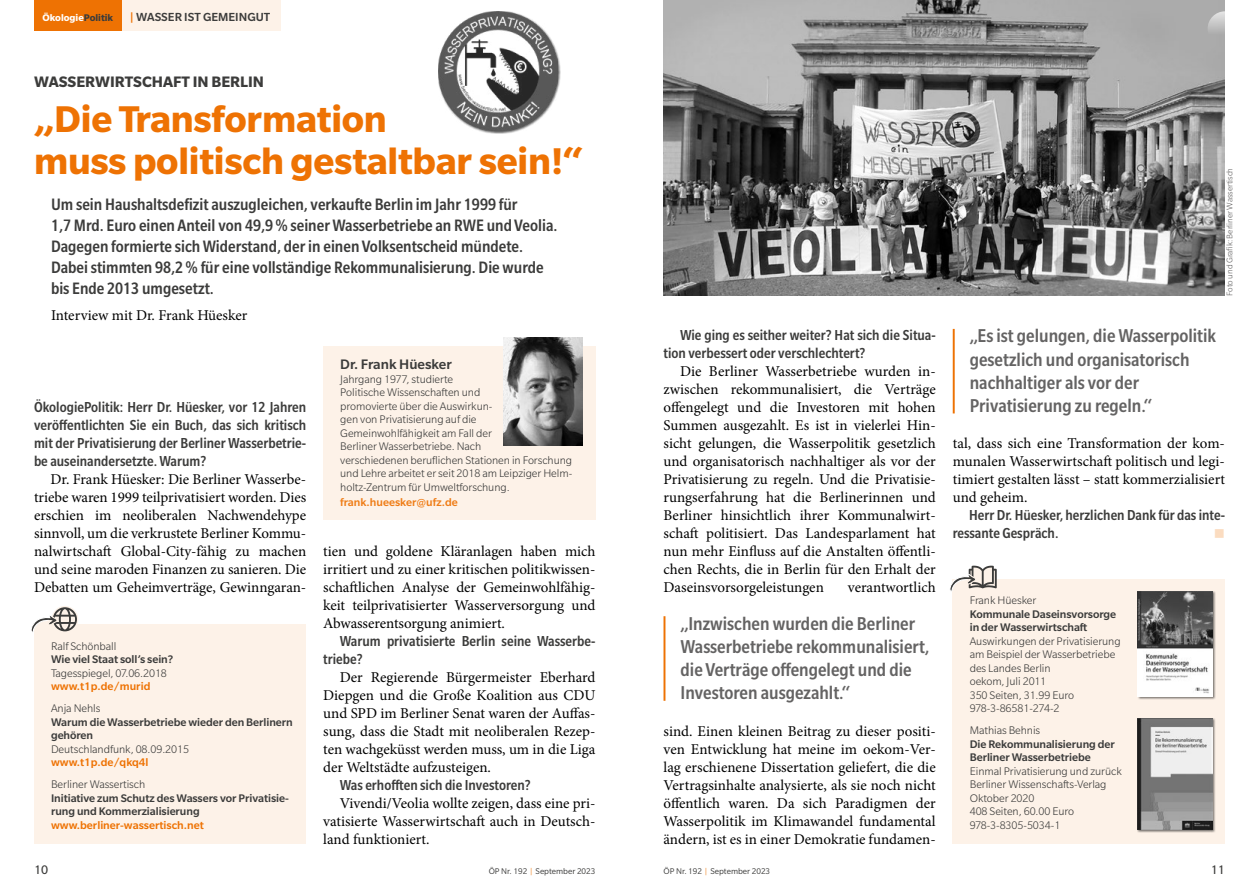
<style>
.page{position:relative;width:1259px;height:893px;background:#fff}
.page>*{position:absolute;margin:0;border:0;box-sizing:border-box;transform-origin:0 0}
.t1{font:700 40.5px/42px "Slate Std";letter-spacing:-.005em;color:#ee7203}
.t2{font:500 condensed 20.25px/23.2px "Slate Pro";color:#646363}
.t3{font:500 condensed 18px/21px "Slate Pro";color:#3c3c3b}
.t4{font:700 16.5px "Slate Std";color:#3c3c3b}
.t5{font:500 condensed 15.75px/18px "Slate Pro";color:#3c3c3b}
.t6{font:15px/18px "Minion Pro";letter-spacing:-.005em;color:#000;text-align:justify}
.t7{font:500 15px "Slate Std";color:#3c3c3b}
.t8{font:15px "Wingdings";color:#fbdcc0}
.t9{font:13.5px "Slate Std";color:#3c3c3b}
.t10{font:500 12.75px "Slate Std";color:#3c3c3b}
.t11{font:300 12px/13.5px "Slate Std";letter-spacing:-.005em;color:#3c3c3b}
.t12{font:500 12px/13.5px "Slate Std";letter-spacing:-.005em;color:#3c3c3b}
.t13{font:500 12px "Slate Std";color:#ee7203}
.t14{font:500 12px "Slate Std";color:#ef7d17}
.t15{font:700 10.5px "Slate Std";color:#fff}
.t16{font:9px "Slate Std";color:#3c3c3b}
.t17{font:300 9px "Slate Std";letter-spacing:-.005em;color:#646363}
.s1{color:#3c3c3b}
.s2{color:#ee7203}
.s3{color:#f08321}
</style>
<div class="page">
<div style="left:34px;top:625px;width:272px;height:219px;background:#fdf2e8"></div>
<div style="left:52px;top:606px;width:26px;height:27px;background:#fdf2e8;border-radius:50%"></div>
<svg style="left:31px;top:607px;width:46px;height:25px"></svg>
<div style="left:323px;top:346px;width:272px;height:174px;background:#fdf2e8"></div>
<img style="left:503px;top:337px;width:80px;height:108px">
<hr style="left:663px;top:617px;width:2px;height:83px;background:#ee7203">
<hr style="left:952px;top:330px;width:2px;height:82px;background:#ee7203">
<div style="left:952px;top:579px;width:273px;height:265px;background:#fdf2e8"></div>
<svg style="left:950px;top:565px;width:46px;height:26px"></svg>
<div style="left:1137px;top:591px;width:78px;height:109px;background:#000;opacity:.55"></div>
<img style="left:1137px;top:592px;width:75px;height:105px">
<div style="left:1136px;top:718px;width:79px;height:115px;background:#000;opacity:.55"></div>
<img style="left:1137px;top:718px;width:75px;height:112px">
<img style="left:663px;top:0;width:562px;height:296px">
<div style="left:438px;top:11px;width:123px;height:123px;background:#000;opacity:.75"></div>
<img style="left:438px;top:11px;width:120px;height:120px">
<div style="left:34px;top:0;width:88px;height:31px;background:#ee7203"></div>
<div style="left:122px;top:0;width:159px;height:31px;background:#fdf2e8"></div>
<svg style="left:1207px;top:11px;width:35px;height:35px"></svg>
<p class="t15" style="left:43px;top:12px;width:72px">Ökologie<span class="s1">Politik</span></p>
<p class="t10" style="left:130px;top:10px;width:142px"><span class="s2">|</span> WASSER IST GEMEINGUT</p>
<p class="t4" style="left:34px;top:73px;width:231px">WASSERWIRTSCHAFT IN BERLIN</p>
<h1 class="t1" style="left:34px;top:98px;width:551px">„Die Transformation<br>muss politisch gestaltbar sein!“</h1>
<p class="t3" style="left:51px;top:194px;width:508px">Um sein Haushaltsdefizit auszugleichen, verkaufte Berlin im Jahr 1999 für<br>1,7 Mrd. Euro einen Anteil von 49,9% seiner Wasserbetriebe an RWE und Veolia.<br>Dagegen formierte sich Widerstand, der in einen Volksentscheid mündete.<br>Dabei stimmten 98,2% für eine vollständige Rekommunalisierung. Die wurde bis Ende 2013 umgesetzt.</p>
<p class="t6" style="left:51px;top:307px;width:198px">Interview mit Dr. Frank Hüesker</p>
<p class="t5" style="left:34px;top:398px;width:274px;text-align:justify">ÖkologiePolitik: Herr Dr. Hüesker, vor 12 Jahren veröffentlichten Sie ein Buch, das sich kritisch mit der Privatisierung der Berliner Wasserbetrie&shy;be auseinandersetzte. Warum?</p>
<p class="t6" style="left:34px;top:470px;width:274px;text-indent:16px">Dr. Frank Hüesker: Die Berliner Wasserbe&shy;triebe waren 1999 teilprivatisiert worden. Dies erschien im neoliberalen Nachwendehype sinnvoll, um die verkrustete Berliner Kommu&shy;nalwirtschaft Global-City-fähig zu machen und seine maroden Finanzen zu sanieren. Die Debatten um Geheimverträge, Gewinngaran-</p>
<p class="t11" style="left:51px;top:639px;width:67px">Ralf Schönball</p>
<p class="t12" style="left:51px;top:652px;width:124px">Wie viel Staat soll’s sein?</p>
<p class="t11" style="left:51px;top:666px;width:117px">Tagesspiegel, 07.06.2018</p>
<p class="t13" style="left:51px;top:680px;width:101px">www.t1p.de/murid</p>
<p class="t11" style="left:51px;top:701px;width:51px">Anja Nehls</p>
<p class="t12" style="left:51px;top:715px;width:243px">Warum die Wasserbetriebe wieder den Berlinern gehören</p>
<p class="t11" style="left:51px;top:742px;width:140px">Deutschlandfunk, 08.09.2015</p>
<p class="t13" style="left:51px;top:756px;width:99px">www.t1p.de/qkq4l</p>
<p class="t11" style="left:51px;top:777px;width:96px">Berliner Wassertisch</p>
<p class="t12" style="left:51px;top:791px;width:239px">Initiative zum Schutz des Wassers vor Privatisie&shy;rung und Kommerzialisierung</p>
<p class="t13" style="left:51px;top:818px;width:154px">www.berliner-wassertisch.net</p>
<p class="t7" style="left:340px;top:356px;width:113px">Dr. Frank Hüesker</p>
<p class="t11" style="left:340px;top:372px;width:233px">Jahrgang 1977, studierte<br>Politische Wissenschaften und<br>promovierte über die Auswirkun-<br>gen von Privatisierung auf die Gemeinwohlfähigkeit am Fall der<br>Berliner Wasserbetriebe. Nach<br>verschiedenen beruflichen Stationen in Forschung und Lehre arbeitet er seit 2018 am Leipziger Helm&shy;holtz-Zentrum für Umweltforschung.</p>
<p class="t14" style="left:340px;top:496px;width:119px">frank.hueesker@ufz.de</p>
<p class="t6" style="left:323px;top:542px;width:274px">tien und goldene Kläranlagen haben mich irritiert und zu einer kritischen politikwissen&shy;schaftlichen Analyse der Gemeinwohlfähig&shy;keit teilprivatisierter Wasserversorgung und Abwasserentsorgung animiert.</p>
<p class="t5" style="left:323px;top:632px;width:274px;text-indent:17px">Warum privatisierte Berlin seine Wasserbe&shy;triebe?</p>
<p class="t6" style="left:323px;top:668px;width:274px;text-indent:16px">Der Regierende Bürgermeister Eberhard Diepgen und die Große Koalition aus CDU und SPD im Berliner Senat waren der Auffas&shy;sung, dass die Stadt mit neoliberalen Rezep&shy;ten wachgeküsst werden muss, um in die Liga der Weltstädte aufzusteigen.</p>
<p class="t5" style="left:340px;top:776px;width:192px">Was erhofften sich die Investoren?</p>
<p class="t6" style="left:323px;top:794px;width:274px;text-indent:16px">Vivendi/Veolia wollte zeigen, dass eine pri&shy;vatisierte Wasserwirtschaft auch in Deutsch&shy;land funktioniert.</p>
<p class="t5" style="left:663px;top:326px;width:274px;text-indent:17px">Wie ging es seither weiter? Hat sich die Situa&shy;tion verbessert oder verschlechtert?</p>
<p class="t6" style="left:663px;top:362px;width:274px;text-indent:16px">Die Berliner Wasserbetriebe wurden in&shy;zwischen rekommunalisiert, die Verträge offengelegt und die Investoren mit hohen Summen ausgezahlt. Es ist in vielerlei Hin&shy;sicht gelungen, die Wasserpolitik gesetzlich und organisatorisch nachhaltiger als vor der Privatisierung zu regeln. Und die Privatisie&shy;rungserfahrung hat die Berlinerinnen und Berliner hinsichtlich ihrer Kommunalwirt&shy;schaft politisiert. Das Landesparlament hat nun mehr Einfluss auf die Anstalten öffentli&shy;chen Rechts, die in Berlin für den Erhalt der Daseinsvorsorgeleistungen</p>
<p class="t6" style="left:848px;top:578px;width:89px">verantwortlich</p>
<h2 class="t2" style="left:680px;top:611px;width:250px">„Inzwischen wurden die Berliner<br>Wasserbetriebe rekommunalisiert, die Verträge offengelegt und die<br>Investoren ausgezahlt.“</h2>
<p class="t6" style="left:663px;top:722px;width:274px">sind. Einen kleinen Beitrag zu dieser positi&shy;ven Entwicklung hat meine im oekom-Ver&shy;lag erschienene Dissertation geliefert, die die Vertragsinhalte analysierte, als sie noch nicht öffentlich waren. Da sich Paradigmen der Wasserpolitik im Klimawandel fundamental ändern, ist es in einer Demokratie fundamen-</p>
<p class="t17" style="left:1225px;top:296px;width:129px;rotate:-90deg">Foto und Grafik: Berliner Wassertisch</p>
<h2 class="t2" style="left:969px;top:324px;width:248px">„Es ist gelungen, die Wasserpolitik gesetzlich und organisatorisch nachhaltiger als vor der<br>Privatisierung zu regeln.“</h2>
<p class="t6" style="left:952px;top:434px;width:274px">tal, dass sich eine Transformation der kom&shy;munalen Wasserwirtschaft politisch und legi&shy;timiert gestalten lässt – statt kommerzialisiert und geheim.</p>
<p class="t5" style="left:952px;top:506px;width:274px;text-indent:17px">Herr Dr. Hüesker, herzlichen Dank für das inte&shy;ressante Gespräch.</p>
<p class="t8" style="left:1213px;top:525px;width:13px">■</p>
<p class="t11" style="left:969px;top:594px;width:68px">Frank Hüesker</p>
<p class="t12" style="left:969px;top:607px;width:148px">Kommunale Daseinsvorsorge in der Wasserwirtschaft</p>
<p class="t11" style="left:969px;top:634px;width:152px">Auswirkungen der Privatisierung am Beispiel der Wasserbetriebe des Landes Berlin<br>oekom, Juli 2011<br>350 Seiten, 31.99 Euro<br>978-3-86581-274-2</p>
<p class="t11" style="left:969px;top:724px;width:72px">Mathias Behnis</p>
<p class="t12" style="left:969px;top:737px;width:147px">Die Rekommunalisierung der<br>Berliner Wasserbetriebe</p>
<p class="t11" style="left:969px;top:764px;width:154px">Einmal Privatisierung und zurück<br>Berliner Wissenschafts-Verlag<br>Oktober 2020<br>408 Seiten, 60.00 Euro<br>978-3-8305-5034-1</p>
<p class="t9" style="left:34px;top:862px;width:16px">10</p>
<p class="t16" style="left:489px;top:866px;width:108px">ÖP Nr. 192 <span class="s3">|</span> September 2023</p>
<p class="t16" style="left:663px;top:866px;width:108px">ÖP Nr. 192 <span class="s3">|</span> September 2023</p>
<p class="t9" style="left:1210px;top:862px;width:16px">11</p>
</div>
